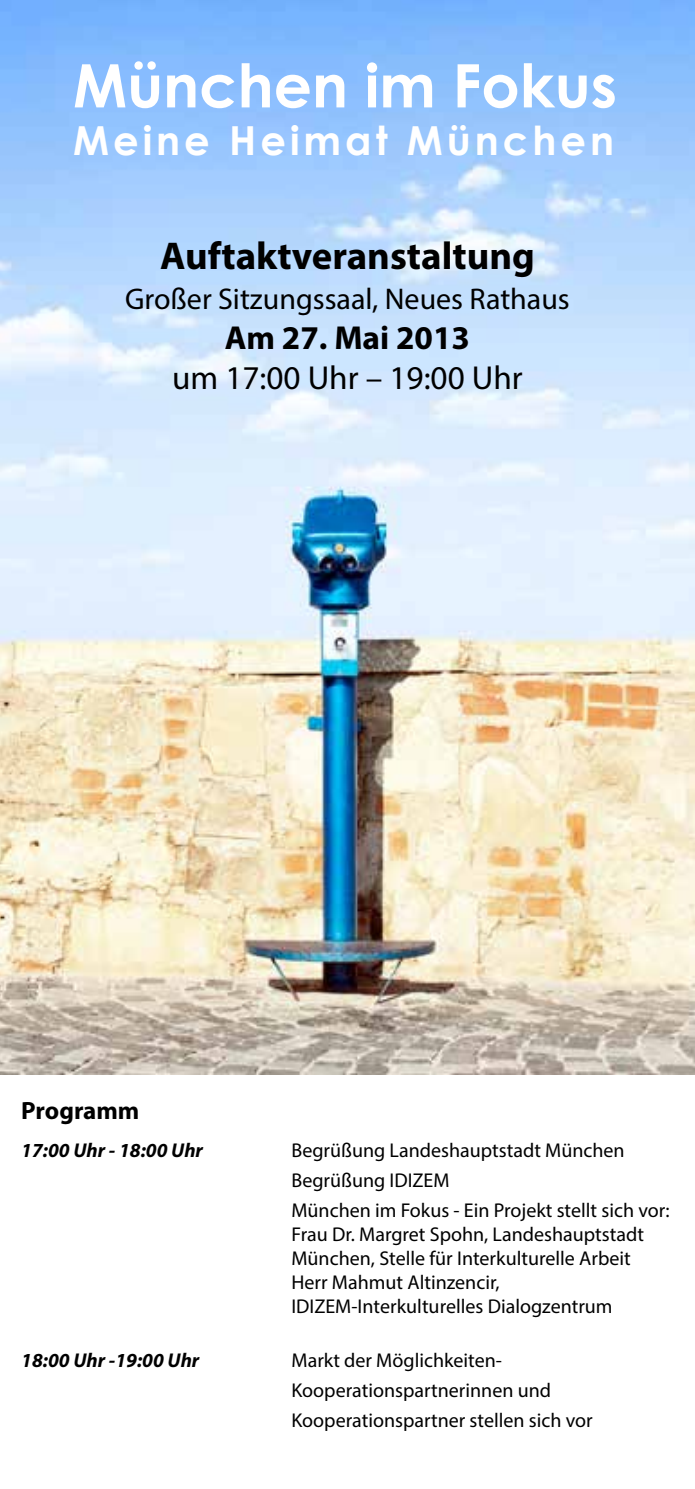
<style>
.page{position:relative;width:695px;height:1489px;background:#fff}
.page>*{position:absolute;margin:0;border:0;box-sizing:border-box;transform-origin:0 0}
.t1{font:700 60px "Century Gothic";color:#fff}
.t2{font:700 40px "Century Gothic";letter-spacing:.1em;color:#fff}
.t3{font:700 38.75px "Myriad Pro";color:#000}
.t4{font:33.25px "Myriad Pro";color:#000}
.t5{font:700 33.25px "Myriad Pro";color:#000}
.t6{font:30px "Myriad Pro";color:#000}
.t7{font:700 25px "Myriad Pro";color:#000}
.t8{font:20px/30px "Myriad Pro";color:#000}
.t9{font:italic 700 20px "Myriad Pro";color:#000}
</style>
<div class="page">
<img style="left:0;top:0;width:694px;height:1074px">
<h1 class="t1" style="left:73px;top:48px;width:545px">München im Fokus</h1>
<h2 class="t2" style="left:73px;top:116px;width:542px">Meine Heimat München</h2>
<h3 class="t3" style="left:160px;top:231px;width:376px">Auftaktveranstaltung</h3>
<h3 class="t6" style="left:125px;top:280px;width:446px">Großer Sitzungssaal, Neues Rathaus</h3>
<h3 class="t5" style="left:225px;top:316px;width:246px">Am 27. Mai 2013</h3>
<h3 class="t4" style="left:172px;top:357px;width:352px">um 17:00 Uhr – 19:00 Uhr</h3>
<p class="t7" style="left:21px;top:1094px;width:120px">Programm</p>
<p class="t9" style="left:21px;top:1136px;width:183px">17:00 Uhr - 18:00 Uhr</p>
<p class="t8" style="left:291px;top:1134px;width:379px">Begrüßung Landeshauptstadt München<br>Begrüßung IDIZEM<br>München im Fokus - Ein Projekt stellt sich vor:</p>
<p class="t8" style="left:291px;top:1221px;width:354px;line-height:24px">Frau Dr. Margret Spohn, Landeshauptstadt München, Stelle für Interkulturelle Arbeit Herr Mahmut Altinzencir, IDIZEM-Interkulturelles Dialogzentrum</p>
<p class="t9" style="left:21px;top:1346px;width:179px">18:00 Uhr -19:00 Uhr</p>
<p class="t8" style="left:291px;top:1344px;width:303px">Markt der Möglichkeiten-<br>Kooperationspartnerinnen und<br>Kooperationspartner stellen sich vor</p>
</div>
